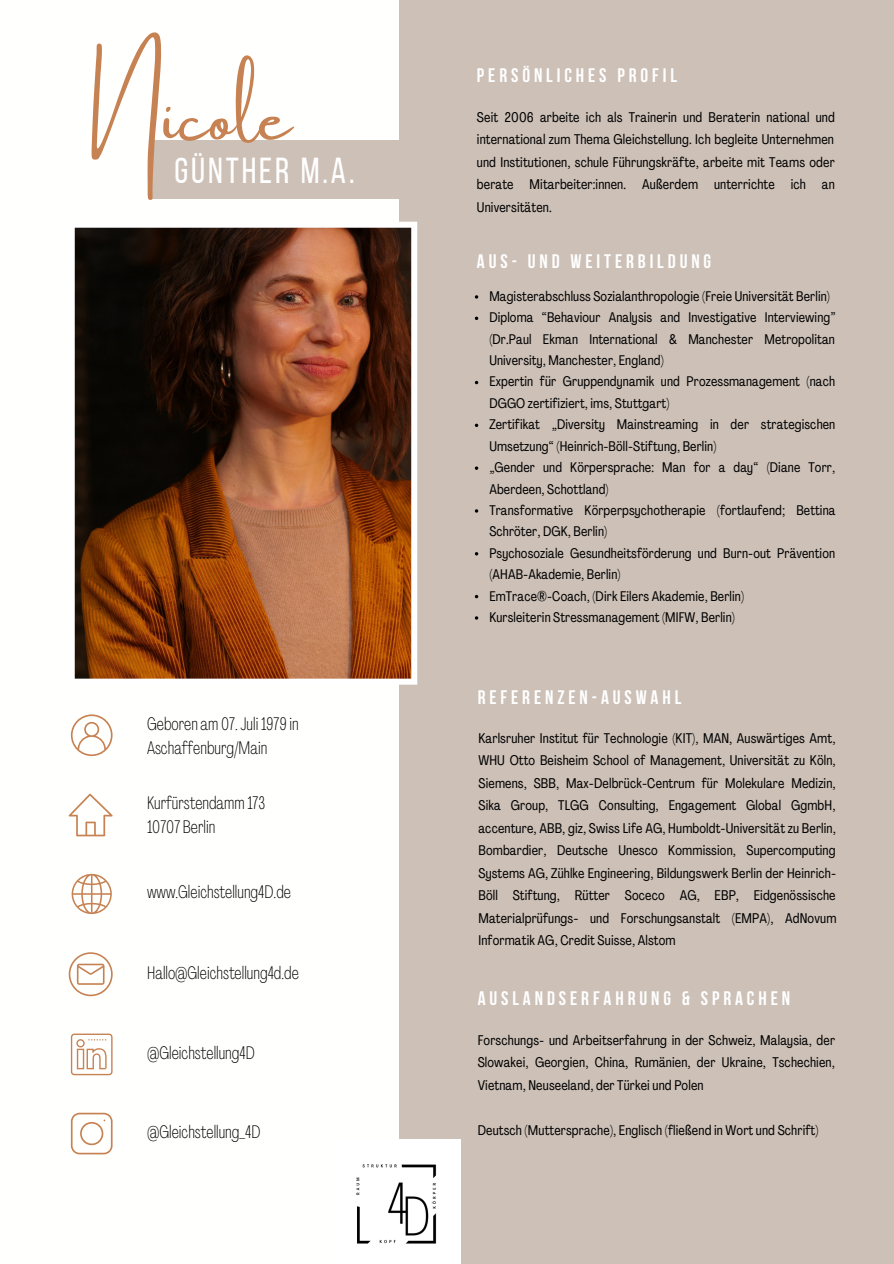
<style>
.page{position:relative;width:894px;height:1264px;background:#fff}
.page>*{position:absolute;margin:0;border:0;box-sizing:border-box;transform-origin:0 0}
.t1{font:68.85px "Amsterdam One";color:#c68253}
.t2{font:36px "Bebas Neue";letter-spacing:.08em;color:#fff}
.t3{font:700 19.5px "Bebas Neue";letter-spacing:.2em;color:#fff}
.t4{font:100 18px/24.8px "Agrandir Tight";color:#000}
.t5{font:13.95px/22.5px "Agrandir Tight";letter-spacing:.01em;color:#000;text-align:justify}
.t6{font:13.8px/21.5px "Agrandir Tight";letter-spacing:.01em;color:#000}
</style>
<div class="page">
<div style="left:152px;top:140px;width:351px;height:59px;background:#ccc0b7"></div>
<div style="left:399px;top:0;width:494px;height:1263px;background:#ccc0b7"></div>
<svg style="left:74px;top:222px;width:343px;height:462px;background:#6f3f23"></svg>
<svg style="left:71px;top:714px;width:41px;height:42px"></svg>
<svg style="left:69px;top:952px;width:44px;height:44px"></svg>
<svg style="left:69px;top:793px;width:44px;height:43px"></svg>
<svg style="left:71px;top:1033px;width:41px;height:42px"></svg>
<svg style="left:71px;top:1112px;width:41px;height:42px"></svg>
<svg style="left:71px;top:873px;width:41px;height:41px"></svg>
<img style="left:356px;top:1139px;width:104px;height:124px">
<svg style="left:474px;top:316px;width:4px;height:4px"></svg>
<svg style="left:474px;top:423px;width:4px;height:4px"></svg>
<svg style="left:474px;top:466px;width:4px;height:4px"></svg>
<p class="t1" style="left:91px;top:79px;width:202px">Nicole</p>
<p class="t2" style="left:174px;top:156px;width:181px">GÜNTHER M.A.</p>
<p class="t4" style="left:147px;top:712px;width:153px">Geboren am 07.Juli 1979 in<br>Aschaffenburg/Main</p>
<p class="t4" style="left:147px;top:791px;width:120px">Kurfürstendamm 173</p>
<p class="t4" style="left:147px;top:816px;width:70px">10707 Berlin</p>
<p class="t4" style="left:147px;top:881px;width:145px">www.Gleichstellung4D.de</p>
<p class="t4" style="left:147px;top:961px;width:153px">Hallo@Gleichstellung4d.de</p>
<p class="t4" style="left:147px;top:1041px;width:109px">@Gleichstellung4D</p>
<p class="t4" style="left:147px;top:1121px;width:115px">@Gleichstellung_4D</p>
<p class="t3" style="left:477px;top:68px;width:201px">PERSÖNLICHES PROFIL</p>
<p class="t5" style="left:477px;top:107px;width:359px">Seit 2006 arbeite ich als Trainerin und Beraterin national und international zum Thema Gleichstellung. Ich begleite Unternehmen und Institutionen, schule Führungskräfte, arbeite mit Teams oder berate Mitarbeiter:innen. Außerdem unterrichte ich an Universitäten.</p>
<p class="t3" style="left:477px;top:253px;width:236px">AUS- UND WEITERBILDUNG</p>
<p class="t6" style="left:489px;top:287px;width:342px">Magisterabschluss Sozialanthropologie (Freie Universität Berlin)</p>
<p class="t6" style="left:489px;top:308px;width:348px;text-align:justify">Diploma “Behaviour Analysis and Investigative Interviewing” (Dr.Paul Ekman International &amp; Manchester Metropolitan University, Manchester, England)</p>
<p class="t6" style="left:489px;top:372px;width:347px">Expertin für Gruppendynamik und Prozessmanagement (nach<br>DGGO zertifiziert, ims, Stuttgart)</p>
<p class="t6" style="left:489px;top:415px;width:347px">Zertifikat „Diversity Mainstreaming in der strategischen<br>Umsetzung“ (Heinrich-Böll-Stiftung, Berlin)</p>
<p class="t6" style="left:489px;top:458px;width:347px">„Gender und Körpersprache: Man for a day“ (Diane Torr,<br>Aberdeen, Schottland)</p>
<p class="t6" style="left:489px;top:500px;width:347px">Transformative Körperpsychotherapie (fortlaufend; Bettina<br>Schröter, DGK, Berlin)</p>
<p class="t6" style="left:489px;top:543px;width:347px">Psychosoziale Gesundheitsförderung und Burn-out Prävention (AHAB-Akademie, Berlin)</p>
<p class="t6" style="left:489px;top:586px;width:256px">EmTrace®-Coach, (Dirk Eilers Akademie, Berlin)</p>
<p class="t6" style="left:489px;top:607px;width:247px">Kursleiterin Stressmanagement (MIFW, Berlin)</p>
<p class="t3" style="left:477px;top:689px;width:205px">REFERENZEN-AUSWAHL</p>
<p class="t5" style="left:478px;top:728px;width:359px">Karlsruher Institut für Technologie (KIT), MAN, Auswärtiges Amt, WHU Otto Beisheim School of Management, Universität zu Köln, Siemens, SBB, Max-Delbrück-Centrum für Molekulare Medizin, Sika Group, TLGG Consulting, Engagement Global GgmbH, accenture, ABB, giz, Swiss Life AG, Humboldt-Universität zu Berlin, Bombardier, Deutsche Unesco Kommission, Supercomputing Systems AG, Zühlke Engineering, Bildungswerk Berlin der Heinrich-Böll Stiftung, Rütter Soceco AG, EBP, Eidgenössische Materialprüfungs- und Forschungsanstalt (EMPA), AdNovum Informatik AG, Credit Suisse, Alstom</p>
<p class="t3" style="left:477px;top:990px;width:314px">AUSLANDSERFAHRUNG &amp; SPRACHEN</p>
<p class="t5" style="left:477px;top:1029px;width:359px">Forschungs- und Arbeitserfahrung in der Schweiz, Malaysia, der Slowakei, Georgien, China, Rumänien, der Ukraine, Tschechien, Vietnam, Neuseeland, der Türkei und Polen</p>
<p class="t5" style="left:477px;top:1120px;width:342px">Deutsch (Muttersprache), Englisch (fließend in Wort und Schrift)</p>
</div>
